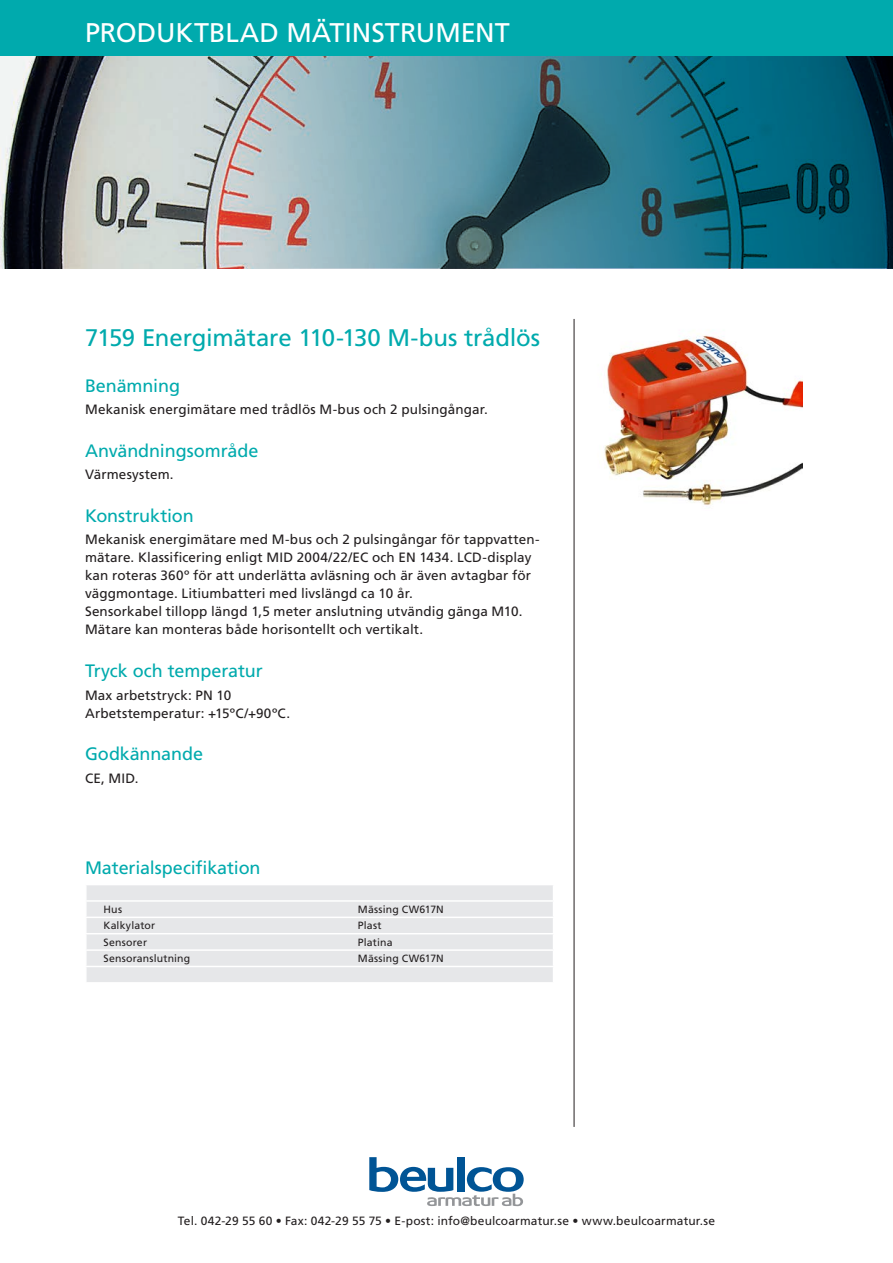
<style>
.page{position:relative;width:893px;height:1263px;background:#fff}
.page>*{position:absolute;margin:0;border:0;box-sizing:border-box;transform-origin:0 0}
.Produktgruppsrubrik{font:27px "Frutiger LT Std";color:#fff}
.Artikelgrupp{font:24px "Frutiger LT Std";letter-spacing:-.01em;color:#00aaad}
.Mellanrubrik{font:18px "Frutiger LT Std";letter-spacing:-.005em;color:#00aaad}
.Materialspecrubrik{font:18px "Frutiger LT Std";letter-spacing:-.01em;color:#00aaad}
.Brödtext{font:13.5px/18px "Frutiger LT Std";letter-spacing:.01em;color:#231f20}
.t1{font:12px "Frutiger LT Std";letter-spacing:.01em;color:#231f20}
.MaterialspecText{font:10.5px "Frutiger LT Std";letter-spacing:.015em;color:#231f20}
</style>
<div class="page">
<svg style="left:0;top:55px;width:893px;height:213px"></svg>
<div style="left:0;top:0;width:893px;height:55px;background:#00aaad"></div>
<svg style="left:369px;top:1157px;width:155px;height:49px"></svg>
<hr style="left:574px;top:319px;width:1px;height:808px;background:#231f20">
<div style="left:87px;top:885px;width:466px;height:97px;background:#e6e7e9"></div>
<hr style="left:85px;top:900px;width:469px;height:2px;background:#fff">
<hr style="left:85px;top:916px;width:469px;height:2px;background:#fff">
<hr style="left:85px;top:933px;width:469px;height:1px;background:#fff">
<hr style="left:85px;top:949px;width:469px;height:2px;background:#fff">
<hr style="left:85px;top:966px;width:469px;height:1px;background:#fff">
<svg style="left:86px;top:885px;width:1px;height:97px"></svg>
<img style="left:604px;top:335px;width:198px;height:170px">
<p class="Produktgruppsrubrik" style="left:85px;top:16px;width:319px">PRODUKTBLAD Mätinstrume</p>
<p class="Produktgruppsrubrik" style="left:475px;top:16px;width:32px">nt</p>
<p class="Artikelgrupp" style="left:85px;top:323px;width:457px">7159 Energimätare 110-130 M-bus trådlös</p>
<p class="Mellanrubrik" style="left:85px;top:375px;width:96px">Benämning</p>
<p class="Brödtext" style="left:85px;top:401px;width:404px">Mekanisk energimätare med trådlös M-bus och 2 pulsingångar.</p>
<p class="Mellanrubrik" style="left:85px;top:440px;width:175px">Användningsområde</p>
<p class="Brödtext" style="left:85px;top:466px;width:90px">Värmesystem.</p>
<p class="Mellanrubrik" style="left:85px;top:505px;width:110px">Konstruktion</p>
<p class="Brödtext" style="left:85px;top:531px;width:456px">Mekanisk energimätare med M-bus och 2 pulsingångar för tappvatten&shy;mätare. Klassificering enligt MI D 2004/22/EC och EN 1434. LCD-display kan roteras 360º för att underlätta avläsning och är även avtagbar för väggmontage. Litiumbatteri med livslängd ca 10 år.</p>
<p class="Brödtext" style="left:85px;top:603px;width:439px">Sensorkabel tillopp längd 1,5 meter anslutning utvändig gänga M10.<br>Mätare kan monteras både horisontellt och vertikalt.</p>
<p class="Mellanrubrik" style="left:85px;top:660px;width:179px">Tryck och temperatur</p>
<p class="Brödtext" style="left:85px;top:686px;width:148px">Max arbetstryck: PN 10</p>
<p class="Brödtext" style="left:85px;top:704px;width:207px">Arbetstemperatur: +15ºC/+90ºC.</p>
<p class="Mellanrubrik" style="left:85px;top:744px;width:120px">Godkännande</p>
<p class="Brödtext" style="left:85px;top:769px;width:55px">CE, MI D.</p>
<p class="Materialspecrubrik" style="left:85px;top:857px;width:177px">Materialspecifikation</p>
<p class="MaterialspecText" style="left:104px;top:903px;width:20px">Hus</p>
<p class="MaterialspecText" style="left:358px;top:903px;width:86px">Mässing CW617N</p>
<p class="MaterialspecText" style="left:104px;top:920px;width:53px">Kalkylator</p>
<p class="MaterialspecText" style="left:358px;top:920px;width:25px">Plast</p>
<p class="MaterialspecText" style="left:104px;top:936px;width:45px">Sensorer</p>
<p class="MaterialspecText" style="left:358px;top:936px;width:36px">Platina</p>
<p class="MaterialspecText" style="left:104px;top:952px;width:88px">Sensoranslutning</p>
<p class="MaterialspecText" style="left:358px;top:952px;width:86px">Mässing CW617N</p>
<p class="t1" style="left:178px;top:1214px;width:539px">Tel. 042-29 55 60 • Fax: 042-29 55 75 • E-post: info@beulcoarmatur.se • www.beulcoarmatur.se</p>
</div>
